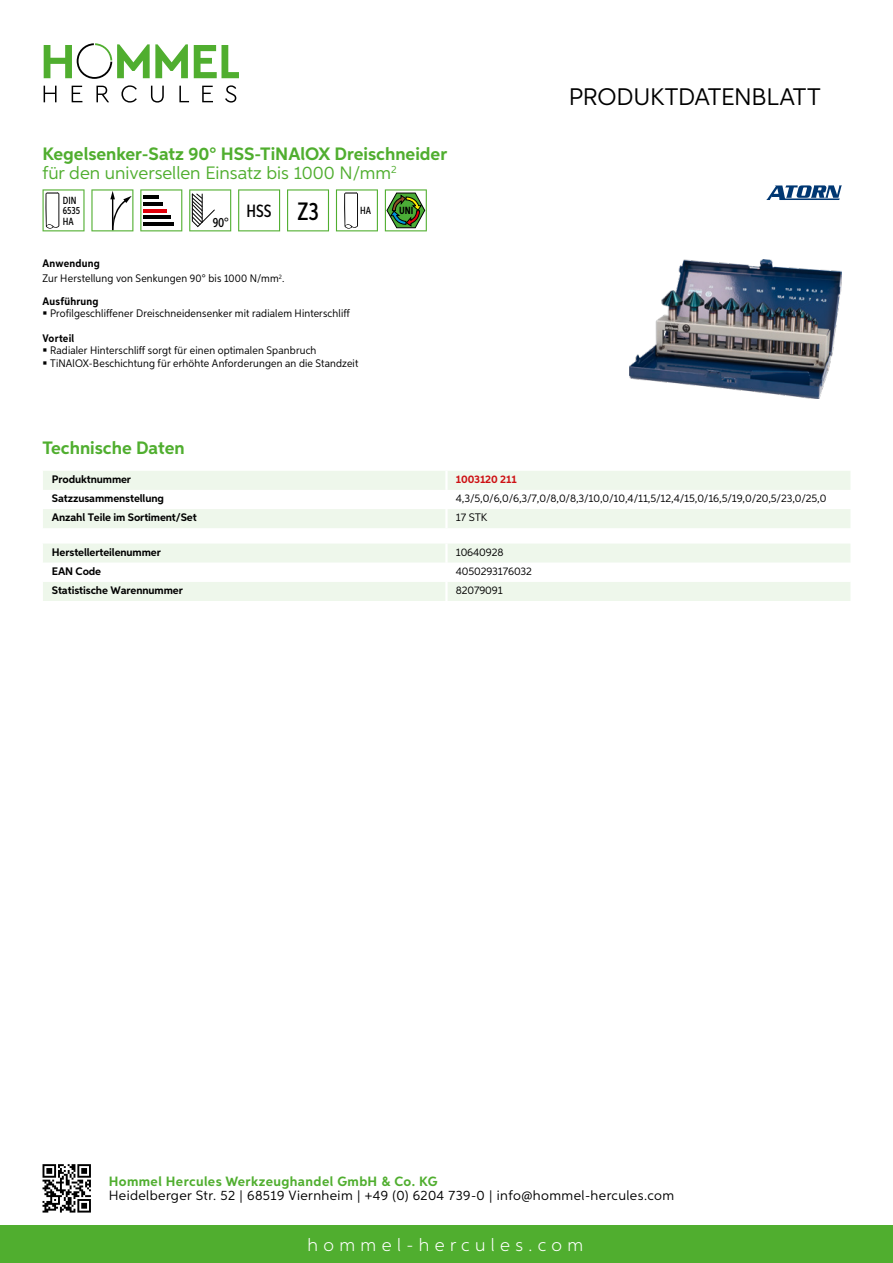
<style>
.page{position:relative;width:893px;height:1263px;background:#fff}
.page>*{position:absolute;margin:0;border:0;box-sizing:border-box;transform-origin:0 0}
.t1{font:24px "Aspira";letter-spacing:-.01em;color:#000}
.t2{font:700 18px/19.8px "Aspira";color:#50ae2f}
.t3{font:300 18px "Aspira";letter-spacing:.3em;color:#fff}
.t4{font:500 17.85px "Aspira XX Nar";color:#000}
.t5{font:13.5px "Aspira";letter-spacing:.03em;color:#000}
.t6{font:700 13.5px "Aspira";letter-spacing:.03em;color:#50ae2f}
.t7{font:500 13.35px "Aspira XX Nar";color:#000}
.t8{font:10.95px/15.1px "Aspira Nar";letter-spacing:.015em;color:#000}
.t9{font:10.95px "Aspira";letter-spacing:-.01em;color:#000}
.t10{font:700 10.95px "Aspira";letter-spacing:-.01em;color:#000}
.t11{font:700 10.95px "Aspira Nar";letter-spacing:.02em;color:#000}
.t12{font:700 10.95px "Aspira";letter-spacing:-.01em;color:#cd1013}
.t13{font:500 10.35px/10.4px "Aspira XX Nar";color:#000}
.t14{font:700 10.35px "Aspira XX Nar";color:#000}
.s1{font-weight:400}
.s2{font-size:25.2px}
.s3{font-weight:700}
</style>
<div class="page">
<div style="left:0;top:1226px;width:893px;height:37px;background:#50ae2f"></div>
<svg style="left:43px;top:1164px;width:48px;height:48px"></svg>
<svg style="left:194px;top:45px;width:45px;height:33px"></svg>
<svg style="left:44px;top:43px;width:144px;height:36px"></svg>
<svg style="left:44px;top:86px;width:13px;height:16px"></svg>
<svg style="left:72px;top:86px;width:10px;height:16px"></svg>
<svg style="left:96px;top:86px;width:13px;height:16px"></svg>
<svg style="left:121px;top:85px;width:16px;height:18px"></svg>
<svg style="left:151px;top:86px;width:13px;height:17px"></svg>
<svg style="left:179px;top:86px;width:10px;height:16px"></svg>
<svg style="left:202px;top:86px;width:11px;height:16px"></svg>
<svg style="left:225px;top:85px;width:11px;height:18px"></svg>
<svg style="left:43px;top:471px;width:807px;height:57px"></svg>
<hr style="left:445px;top:509px;width:3px;height:19px;background:#fff">
<svg style="left:43px;top:544px;width:807px;height:57px"></svg>
<hr style="left:445px;top:582px;width:3px;height:19px;background:#fff">
<svg style="left:43px;top:189px;width:42px;height:42px"></svg>
<svg style="left:91px;top:189px;width:42px;height:42px"></svg>
<svg style="left:140px;top:189px;width:42px;height:42px"></svg>
<hr style="left:144px;top:196px;width:15px;height:3px;background:#000">
<hr style="left:144px;top:202px;width:19px;height:4px;background:#000">
<hr style="left:144px;top:209px;width:23px;height:3px;background:#e3000b">
<hr style="left:144px;top:216px;width:27px;height:3px;background:#000">
<hr style="left:144px;top:222px;width:30px;height:4px;background:#000">
<svg style="left:189px;top:189px;width:42px;height:42px"></svg>
<svg style="left:238px;top:189px;width:42px;height:42px"></svg>
<svg style="left:287px;top:189px;width:42px;height:42px"></svg>
<svg style="left:336px;top:189px;width:42px;height:42px"></svg>
<svg style="left:385px;top:189px;width:42px;height:42px"></svg>
<img style="left:629px;top:259px;width:213px;height:139px">
<svg style="left:766px;top:185px;width:76px;height:15px"></svg>
<h2 class="t2" style="left:43px;top:144px;width:406px">Kegelsenker-Satz 90° HSS-TiNAlOX Dreischneider <span class="s1">für den universellen Einsatz bis 1000 N/mm</span><sup>2</sup></h2>
<p class="t13" style="left:63px;top:195px;width:19px">DIN<br>6535<br>HA</p>
<p class="t7" style="left:213px;top:215px;width:18px">90°</p>
<h3 class="t4" style="left:247px;top:200px;width:74px">HSS <span class="s2">Z3</span></h3>
<p class="t13" style="left:360px;top:205px;width:12px">HA</p>
<p class="t14" style="left:399px;top:205px;width:16px">UNI</p>
<p class="t8" style="left:43px;top:256px;width:243px"><span class="s3">Anwendung<br></span>Zur Herstellung von Senkungen 90° bis 1000 N/mm<sup>2</sup>.</p>
<p class="t11" style="left:43px;top:294px;width:58px">Ausführung</p>
<p class="t8" style="left:50px;top:306px;width:301px">Profilgeschliffener Dreischneidensenker mit radialem Hinterschliff</p>
<p class="t11" style="left:43px;top:331px;width:33px">Vorteil</p>
<p class="t8" style="left:50px;top:344px;width:310px;line-height:12.8px">Radialer Hinterschliff sorgt für einen optimalen Spanbruch<br>TiNAlOX-Beschichtung für erhöhte Anforderungen an die Standzeit</p>
<h1 class="t1" style="left:569px;top:82px;width:253px">Produktdatenblatt</h1>
<h2 class="t2" style="left:43px;top:438px;width:144px">Technische Daten</h2>
<p class="t10" style="left:52px;top:472px;width:81px">Produktnummer</p>
<p class="t12" style="left:456px;top:472px;width:62px">1003120 211</p>
<p class="t10" style="left:52px;top:491px;width:114px">Satzzusammenstellung</p>
<p class="t9" style="left:456px;top:491px;width:372px">4,3/5,0/6,0/6,3/7,0/8,0/8,3/10,0/10,4/11,5/12,4/15,0/16,5/19,0/20,5/23,0/25,0</p>
<p class="t10" style="left:52px;top:510px;width:146px">Anzahl Teile im Sortiment/Set</p>
<p class="t9" style="left:456px;top:510px;width:27px">17 STK</p>
<p class="t10" style="left:52px;top:545px;width:111px">Herstellerteilenummer</p>
<p class="t9" style="left:456px;top:545px;width:49px">10640928</p>
<p class="t10" style="left:52px;top:564px;width:51px">EAN Code</p>
<p class="t9" style="left:456px;top:564px;width:78px">4050293176032</p>
<p class="t10" style="left:52px;top:583px;width:132px">Statistische Warennummer</p>
<p class="t9" style="left:456px;top:583px;width:48px">82079091</p>
<p class="t6" style="left:109px;top:1172px;width:330px">Hommel Hercules Werkzeughandel GmbH &amp; Co. KG</p>
<p class="t5" style="left:109px;top:1187px;width:567px">Heidelberger Str. 52 | 68519 Viernheim | +49 (0) 6204 739-0 | info@hommel-hercules.com</p>
<h2 class="t3" style="left:307px;top:1234px;width:277px">hommel-hercules.com</h2>
</div>
